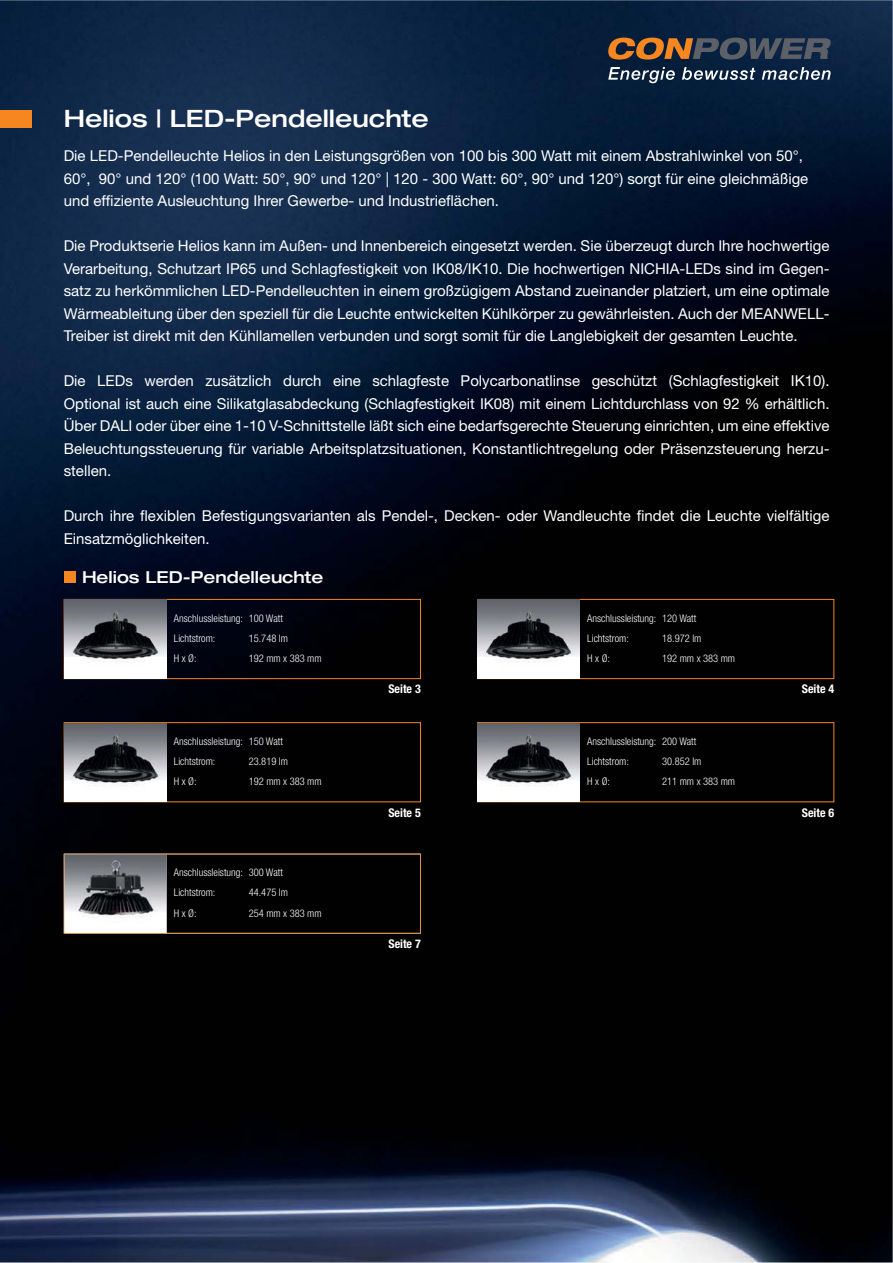
<style>
.page{position:relative;width:893px;height:1263px;background:#fff}
.page>*{position:absolute;margin:0;border:0;box-sizing:border-box;transform-origin:0 0}
.t1{font:500 expanded 24px "Helvetica Neue";color:#fff}
.t2{font:500 expanded 16.5px "Helvetica Neue";color:#fff}
.t3{font:15px/22.5px "Helvetica Neue";color:#fff}
.t4{font:700 condensed 12px "Helvetica Neue";color:#fff}
.t5{font:300 condensed 10.5px/20.4px "Helvetica Neue";color:#fff}
</style>
<div class="page">
<img style="left:0;top:0;width:893px;height:1263px">
<svg style="left:608px;top:67px;width:67px;height:16px"></svg>
<svg style="left:682px;top:67px;width:73px;height:13px"></svg>
<svg style="left:762px;top:67px;width:68px;height:13px"></svg>
<svg style="left:607px;top:38px;width:224px;height:22px;background:#594c46"></svg>
<div style="left:0;top:110px;width:31px;height:17px;background:#f6861f"></div>
<div style="left:64px;top:571px;width:12px;height:12px;background:#f6861f"></div>
<svg style="left:63px;top:599px;width:771px;height:204px;background:#060405"></svg>
<img style="left:478px;top:600px;width:102px;height:78px">
<img style="left:64px;top:723px;width:102px;height:78px">
<img style="left:64px;top:600px;width:102px;height:78px">
<div style="left:477px;top:722px;width:357px;height:80px;border:1px solid #f6861f"></div>
<img style="left:478px;top:723px;width:102px;height:78px">
<div style="left:64px;top:854px;width:357px;height:80px;background:#010101"></div>
<img style="left:64px;top:854px;width:102px;height:79px">
<h1 class="t1" style="left:64px;top:110px;width:367px">Helios | LED-Pendelleuchte</h1>
<p class="t3" style="left:64px;top:146px;width:746px">Die LED-Pendelleuchte Helios in den Leistungsgrößen von 100 bis 300 Watt mit einem Abstrahlwinkel von 50°,<br>60°, 90° und 120° (100 Watt: 50°, 90° und 120° | 120 - 300 Watt: 60°, 90° und 120°) sorgt für eine gleichmäßige und effiziente Ausleuchtung Ihrer Gewerbe- und Industrieflächen.</p>
<p class="t3" style="left:64px;top:236px;width:767px;text-align:justify">Die Produktserie Helios kann im Außen- und Innenbereich eingesetzt werden. Sie überzeugt durch Ihre hochwertige Verarbeitung, Schutzart IP65 und Schlagfestigkeit von IK08/IK10. Die hochwertigen NICHIA-LEDs sind im Gegen&shy;satz zu herkömmlichen LED-Pendelleuchten in einem großzügigem Abstand zueinander platziert, um eine optimale Wärmeableitung über den speziell für die Leuchte entwickelten Kühlkörper zu gewährleisten. Auch der MEANWELL-Treiber ist direkt mit den Kühllamellen verbunden und sorgt somit für die Langlebigkeit der gesamten Leuchte.</p>
<p class="t3" style="left:64px;top:371px;width:767px;text-align:justify">Die LEDs werden zusätzlich durch eine schlagfeste Polycarbonatlinse geschützt (Schlagfestigkeit IK10).<br>Optional ist auch eine Silikatglasabdeckung (Schlagfestigkeit IK08) mit einem Lichtdurchlass von 92 % erhältlich.<br>Über DALI oder über eine 1-10 V-Schnittstelle läßt sich eine bedarfsgerechte Steuerung einrichten, um eine effektive Beleuchtungssteuerung für variable Arbeitsplatzsituationen, Konstantlichtregelung oder Präsenzsteuerung herzu&shy;stellen.</p>
<p class="t3" style="left:64px;top:506px;width:767px">Durch ihre flexiblen Befestigungsvarianten als Pendel-, Decken- oder Wandleuchte findet die Leuchte vielfältige<br>Einsatzmöglichkeiten.</p>
<p class="t2" style="left:82px;top:571px;width:243px">Helios LED-Pendelleuchte</p>
<p class="t5" style="left:174px;top:608px;width:111px">Anschlussleistung: 100 Watt<br>Lichtstrom:</p>
<p class="t5" style="left:249px;top:629px;width:41px">15.748 lm</p>
<p class="t5" style="left:174px;top:649px;width:24px">H x Ø:</p>
<p class="t5" style="left:249px;top:649px;width:74px">192 mm x 383 mm</p>
<p class="t5" style="left:174px;top:732px;width:111px">Anschlussleistung: 150 Watt<br>Lichtstrom:</p>
<p class="t5" style="left:249px;top:752px;width:41px">23.819 lm</p>
<p class="t5" style="left:174px;top:772px;width:24px">H x Ø:</p>
<p class="t5" style="left:249px;top:772px;width:74px">192 mm x 383 mm</p>
<p class="t5" style="left:174px;top:863px;width:111px">Anschlussleistung: 300 Watt<br>Lichtstrom:</p>
<p class="t5" style="left:249px;top:883px;width:41px">44.475 lm</p>
<p class="t5" style="left:174px;top:904px;width:24px">H x Ø:</p>
<p class="t5" style="left:249px;top:904px;width:74px">254 mm x 383 mm</p>
<p class="t4" style="left:388px;top:685px;width:34px">Seite 3</p>
<p class="t4" style="left:388px;top:808px;width:34px">Seite 5</p>
<p class="t4" style="left:388px;top:939px;width:34px">Seite 7</p>
<p class="t5" style="left:587px;top:608px;width:111px">Anschlussleistung: 120 Watt<br>Lichtstrom:</p>
<p class="t5" style="left:662px;top:629px;width:41px">18.972 lm</p>
<p class="t5" style="left:587px;top:649px;width:24px">H x Ø:</p>
<p class="t5" style="left:662px;top:649px;width:74px">192 mm x 383 mm</p>
<p class="t5" style="left:587px;top:732px;width:111px">Anschlussleistung: 200 Watt<br>Lichtstrom:</p>
<p class="t5" style="left:662px;top:752px;width:41px">30.852 lm</p>
<p class="t5" style="left:587px;top:772px;width:24px">H x Ø:</p>
<p class="t5" style="left:662px;top:772px;width:74px">211 mm x 383 mm</p>
<p class="t4" style="left:802px;top:685px;width:34px">Seite 4</p>
<p class="t4" style="left:802px;top:808px;width:34px">Seite 6</p>
</div>
